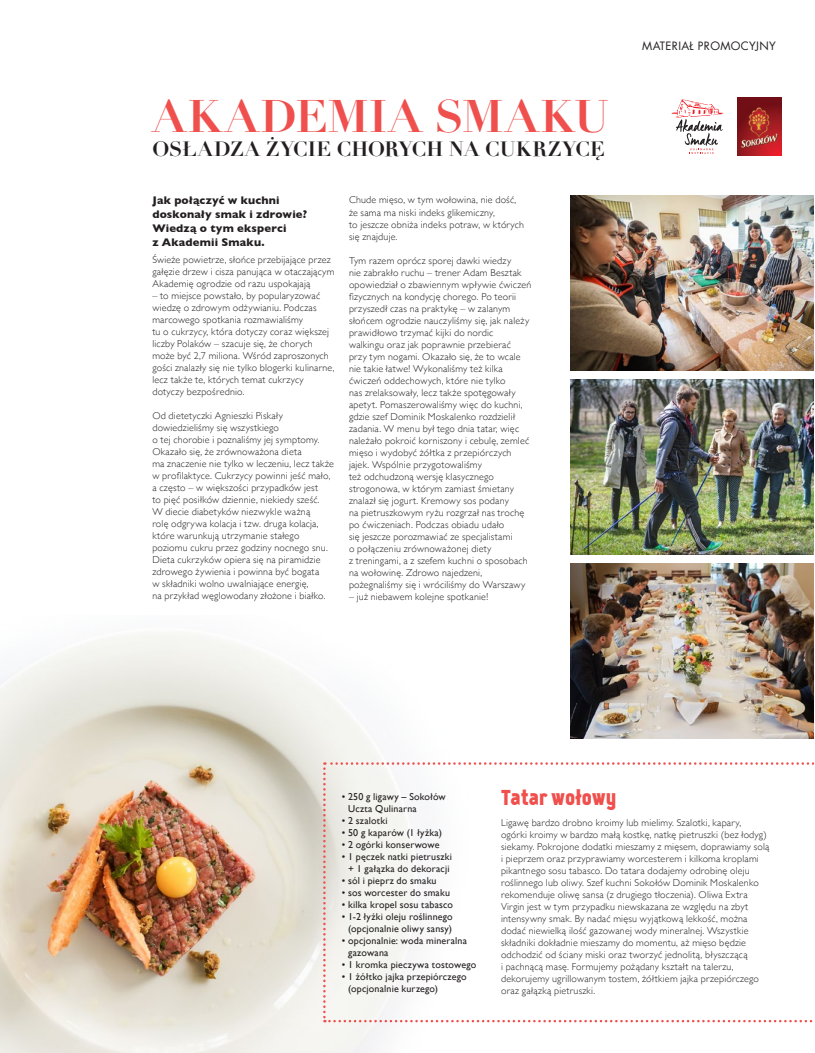
<style>
.page{position:relative;width:815px;height:1053px;background:#fff}
.page>*{position:absolute;margin:0;border:0;box-sizing:border-box;transform-origin:0 0}
.t1{font:700 44.5px "Didot";letter-spacing:.03em;color:#ef504d}
.t2{font:20.5px "Kankin";letter-spacing:.005em;color:#ef504d}
.t3{font:700 20.25px "Didot";letter-spacing:.005em;color:#231f20}
.t4{font:700 11.25px/13.8px "Gill Sans";letter-spacing:.015em;color:#231f20}
.t5{font:11.25px "Futura Com";letter-spacing:.03em;color:#231f20}
.t6{font:300 10px/12px "Gill Sans";letter-spacing:.02em;color:#231f20}
.t7{font:10px/12px "Gill Sans";letter-spacing:.015em;color:#231f20}
</style>
<div class="page">
<img style="left:570px;top:380px;width:244px;height:175px">
<img style="left:570px;top:196px;width:244px;height:175px">
<img style="left:0;top:634px;width:478px;height:418px">
<svg style="left:323px;top:762px;width:491px;height:260px"></svg>
<svg style="left:671px;top:99px;width:52px;height:55px"></svg>
<img style="left:738px;top:97px;width:43px;height:59px">
<img style="left:570px;top:563px;width:244px;height:175px">
<h1 class="t1" style="left:152px;top:89px;width:458px">AKADEMIA SMAKU</h1>
<h3 class="t3" style="left:152px;top:136px;width:454px">OSŁADZA ŻYCIE CHORYCH NA CUKRZYCĘ</h3>
<p class="t4" style="left:152px;top:193px;width:156px">Jak połączyć w kuchni doskonały smak i zdrowie?<br>Wiedzą o tym eksperci<br>z Akademii Smaku.</p>
<p class="t6" style="left:152px;top:254px;width:184px">Świeże powietrze, słońce przebijające przez gałęzie drzew i cisza panująca w otaczającym<br>Akademię ogrodzie od razu uspokajają</p>
<p class="t6" style="left:152px;top:290px;width:184px">– to miejsce powstało, by popularyzować wiedzę o zdrowym odżywianiu. Podczas marcowego spotkania rozmawialiśmy<br>tu o cukrzycy, która dotyczy coraz większej liczby Polaków – szacuje się, że chorych może być 2,7 miliona. Wśród zaproszonych gości znalazły się nie tylko blogerki kulinarne, lecz także te, których temat cukrzycy dotyczy bezpośrednio.</p>
<p class="t6" style="left:152px;top:410px;width:183px">Od dietetyczki Agnieszki Piskały dowiedzieliśmy się wszystkiego<br>o tej chorobie i poznaliśmy jej symptomy.<br>Okazało się, że zrównoważona dieta<br>ma znaczenie nie tylko w leczeniu, lecz także w profilaktyce. Cukrzycy powinni jeść mało, a często – w większości przypadków jest<br>to pięć posiłków dziennie, niekiedy sześć.<br>W diecie diabetyków niezwykle ważną<br>rolę odgrywa kolacja i tzw. druga kolacja, które warunkują utrzymanie stałego poziomu cukru przez godziny nocnego snu.<br>Dieta cukrzyków opiera się na piramidzie zdrowego żywienia i powinna być bogata<br>w składniki wolno uwalniające energię,<br>na przykład węglowodany złożone i białko.</p>
<p class="t6" style="left:349px;top:194px;width:177px">Chude mięso, w tym wołowina, nie dość, że sama ma niski indeks glikemiczny,<br>to jeszcze obniża indeks potraw, w których się znajduje.</p>
<p class="t6" style="left:349px;top:254px;width:184px">Tym razem oprócz sporej dawki wiedzy<br>nie zabrakło ruchu – trener Adam Besztak opowiedział o zbawiennym wpływie ćwiczeń fizycznych na kondycję chorego. Po teorii przyszedł czas na praktykę – w zalanym słońcem ogrodzie nauczyliśmy się, jak należy prawidłowo trzymać kijki do nordic<br>walkingu oraz jak poprawnie przebierać<br>przy tym nogami. Okazało się, że to wcale nie takie łatwe! Wykonaliśmy też kilka ćwiczeń oddechowych, które nie tylko<br>nas zrelaksowały, lecz także spotęgowały apetyt. Pomaszerowaliśmy więc do kuchni, gdzie szef Dominik Moskalenko rozdzielił zadania. W menu był tego dnia tatar, więc należało pokroić korniszony i cebulę, zemleć mięso i wydobyć żółtka z przepiórczych jajek. Wspólnie przygotowaliśmy<br>też odchudzoną wersję klasycznego strogonowa, w którym zamiast śmietany znalazł się jogurt. Kremowy sos podany<br>na pietruszkowym ryżu rozgrzał nas trochę po ćwiczeniach. Podczas obiadu udało<br>się jeszcze porozmawiać ze specjalistami<br>o połączeniu zrównoważonej diety<br>z treningami, a z szefem kuchni o sposobach na wołowinę. Zdrowo najedzeni, pożegnaliśmy się i wróciliśmy do Warszawy</p>
<p class="t6" style="left:349px;top:590px;width:141px">– już niebawem kolejne spotkanie!</p>
<p class="t5" style="left:642px;top:40px;width:135px">MATERIAŁ PROMOCYJNY</p>
<p class="t7" style="left:348px;top:790px;width:99px;text-indent:-6px">• 250 g ligawy – Sokołów<br>Uczta Qulinarna</p>
<p class="t7" style="left:342px;top:814px;width:47px">• 2 szalotki</p>
<p class="t7" style="left:342px;top:826px;width:102px">• 50 g kaparów (1 łyżka)</p>
<p class="t7" style="left:342px;top:838px;width:99px">• 2 ogórki konserwowe</p>
<p class="t7" style="left:342px;top:850px;width:112px;text-align:center">• 1 pęczek natki pietruszki + 1 gałązka do dekoracji</p>
<p class="t7" style="left:342px;top:874px;width:96px">• sól i pieprz do smaku</p>
<p class="t7" style="left:342px;top:886px;width:110px">• sos worcester do smaku</p>
<p class="t7" style="left:342px;top:898px;width:113px">• kilka kropel sosu tabasco</p>
<p class="t7" style="left:342px;top:910px;width:112px;text-align:center">• 1-2 łyżki oleju roślinnego (opcjonalnie oliwy sansy)</p>
<p class="t7" style="left:348px;top:934px;width:121px;text-indent:-6px">• opcjonalnie: woda mineralna gazowana</p>
<p class="t7" style="left:342px;top:958px;width:136px">• 1 kromka pieczywa tostowego</p>
<p class="t7" style="left:348px;top:970px;width:120px;text-indent:-6px">• 1 żółtko jajka przepiórczego (opcjonalnie kurzego)</p>
<h2 class="t2" style="left:501px;top:789px;width:117px">Tatar wołowy</h2>
<p class="t6" style="left:501px;top:816px;width:270px">Ligawę bardzo drobno kroimy lub mielimy. Szalotki, kapary, ogórki kroimy w bardzo małą kostkę, natkę pietruszki (bez łodyg) siekamy. Pokrojone dodatki mieszamy z mięsem, doprawiamy solą i pieprzem oraz przyprawiamy worcesterem i kilkoma kroplami pikantnego sosu tabasco. Do tatara dodajemy odrobinę oleju roślinnego lub oliwy. Szef kuchni Sokołów Dominik Moskalenko rekomenduje oliwę sansa (z drugiego tłoczenia). Oliwa Extra Virgin jest w tym przypadku niewskazana ze względu na zbyt intensywny smak. By nadać mięsu wyjątkową lekkość, można dodać niewielką ilość gazowanej wody mineralnej. Wszystkie składniki dokładnie mieszamy do momentu, aż mięso będzie odchodzić od ściany miski oraz tworzyć jednolitą, błyszczącą<br>i pachnącą masę. Formujemy pożądany kształt na talerzu, dekorujemy ugrillowanym tostem, żółtkiem jajka przepiórczego oraz gałązką pietruszki.</p>
</div>
